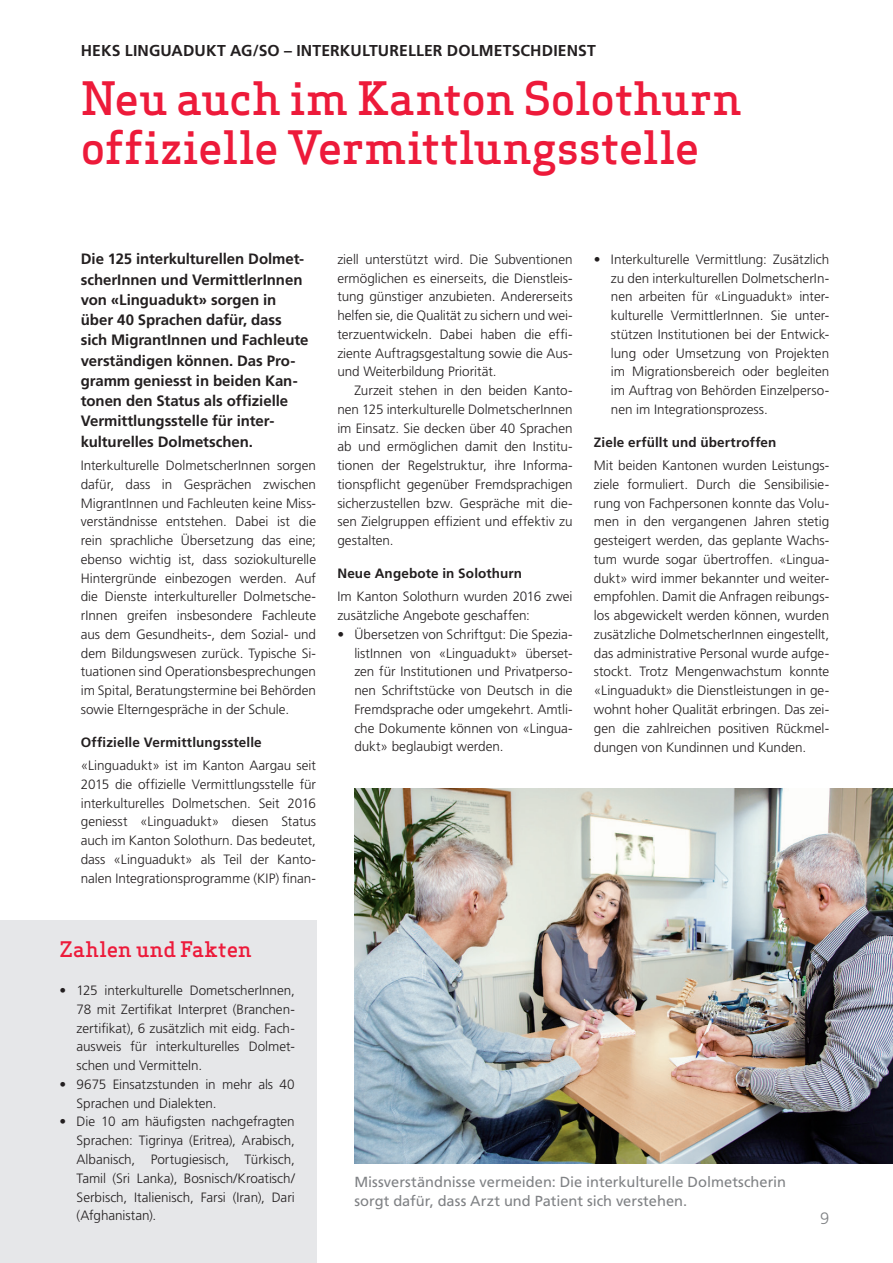
<style>
.page{position:relative;width:893px;height:1263px;background:#fff}
.page>*{position:absolute;margin:0;border:0;box-sizing:border-box;transform-origin:0 0}
.t1{font:500 45px/49.5px "Apex Serif";letter-spacing:-.005em;color:#ed1a3a}
.t2{font:500 21px "Apex Serif";letter-spacing:.005em;color:#ed1a3a}
.t3{font:300 16.5px "Frutiger LT";color:#808285}
.t4{font:700 15.75px "Frutiger LT";letter-spacing:.005em;color:#231f20}
.t5{font:700 15px/20.2px "Frutiger LT";letter-spacing:-.005em;color:#231f20}
.t6{font:14.7px/18.8px "Frutiger LT";color:#808285}
.t7{font:300 13.5px/18.8px "Frutiger LT";letter-spacing:-.005em;color:#231f20;text-align:justify}
.t8{font:700 13.5px "Frutiger LT";letter-spacing:.01em;color:#231f20}
</style>
<div class="page">
<img style="left:354px;top:789px;width:539px;height:375px">
<div style="left:0;top:920px;width:316px;height:343px;background:#e6e7e9"></div>
<p class="t4" style="left:81px;top:41px;width:516px">HEKS LINGUADUKT AG/SO – INTERKULTURELLER DOLMETSCHDIENST</p>
<h1 class="t1" style="left:81px;top:73px;width:662px">Neu auch im Kanton Solothurn offizielle Vermittlungsstelle</h1>
<p class="t5" style="left:81px;top:249px;width:229px">Die 125 interkulturellen Dolmet&shy;scherInnen und VermittlerInnen von «Linguadukt» sorgen in über 40 Sprachen dafür, dass sich MigrantInnen und Fachleute verständigen können. Das Pro&shy;gramm geniesst in beiden Kan&shy;tonen den Status als offizielle<br>Vermittlungsstelle für inter&shy;kulturelles Dolmetschen.</p>
<p class="t7" style="left:81px;top:456px;width:237px">Interkulturelle DolmetscherInnen sorgen dafür, dass in Gesprächen zwischen MigrantInnen und Fachleuten keine Miss&shy;verständnisse entstehen. Dabei ist die rein sprachliche Übersetzung das eine; ebenso wichtig ist, dass soziokulturelle Hintergründe einbezogen werden. Auf die Dienste interkultureller Dolmetsche&shy;rInnen greifen insbesondere Fachleute aus dem Gesundheits-, dem Sozial- und dem Bildungswesen zurück. Typische Si&shy;tuationen sind Operationsbesprechungen im Spital, Beratungstermine bei Behörden sowie Elterngespräche in der Schule.</p>
<p class="t8" style="left:81px;top:734px;width:183px">Offizielle Vermittlungsstelle</p>
<p class="t7" style="left:81px;top:756px;width:237px">«Linguadukt» ist im Kanton Aargau seit 2015 die offizielle Vermittlungsstelle für interkulturelles Dolmetschen. Seit 2016 geniesst «Linguadukt» diesen Status auch im Kanton Solothurn. Das bedeutet, dass «Linguadukt» als Teil der Kanto&shy;nalen Integrationsprogramme (KIP) finan-</p>
<p class="t7" style="left:337px;top:250px;width:237px">ziell unterstützt wird. Die Subventionen ermöglichen es einerseits, die Dienstleis&shy;tung günstiger anzubieten. Andererseits helfen sie, die Qualität zu sichern und wei&shy;terzuentwickeln. Dabei haben die effi&shy;ziente Auftragsgestaltung sowie die Aus&shy;und Weiterbildung Priorität.</p>
<p class="t7" style="left:337px;top:381px;width:237px;text-indent:17px">Zurzeit stehen in den beiden Kanto&shy;nen 125 interkulturelle DolmetscherInnen im Einsatz. Sie decken über 40 Sprachen ab und ermöglichen damit den Institu&shy;tionen der Regelstruktur, ihre Informa&shy;tionspflicht gegenüber Fremdsprachigen sicherzustellen bzw. Gespräche mit die&shy;sen Zielgruppen effizient und effektiv zu gestalten.</p>
<p class="t8" style="left:337px;top:565px;width:186px">Neue Angebote in Solothurn</p>
<p class="t7" style="left:337px;top:588px;width:237px">Im Kanton Solothurn wurden 2016 zwei zusätzliche Angebote geschaffen:</p>
<p class="t7" style="left:354px;top:625px;width:220px;text-indent:-17px">• Übersetzen von Schriftgut: Die Spezia&shy;listInnen von «Linguadukt» überset&shy;zen für Institutionen und Privatperso&shy;nen Schriftstücke von Deutsch in die Fremdsprache oder umgekehrt. Amtli&shy;che Dokumente können von «Lingua&shy;dukt» beglaubigt werden.</p>
<p class="t7" style="left:611px;top:250px;width:220px;text-indent:-17px">• Interkulturelle Vermittlung: Zusätzlich zu den interkulturellen DolmetscherIn&shy;nen arbeiten für «Linguadukt» inter&shy;kulturelle VermittlerInnen. Sie unter&shy;stützen Institutionen bei der Entwick&shy;lung oder Umsetzung von Projekten im Migrationsbereich oder begleiten im Auftrag von Behörden Einzelperso&shy;nen im Integrationsprozess.</p>
<p class="t8" style="left:594px;top:434px;width:184px">Ziele erfüllt und übertroffen</p>
<p class="t7" style="left:594px;top:456px;width:237px">Mit beiden Kantonen wurden Leistungs&shy;ziele formuliert. Durch die Sensibilisie&shy;rung von Fachpersonen konnte das Volu&shy;men in den vergangenen Jahren stetig gesteigert werden, das geplante Wachs&shy;tum wurde sogar übertroffen. «Lingua&shy;dukt» wird immer bekannter und weiter&shy;empfohlen. Damit die Anfragen reibungs&shy;los abgewickelt werden können, wurden zusätzliche DolmetscherInnen eingestellt, das administrative Personal wurde aufge&shy;stockt. Trotz Mengenwachstum konnte «Linguadukt» die Dienstleistungen in ge&shy;wohnt hoher Qualität erbringen. Das zei&shy;gen die zahlreichen positiven Rückmel&shy;dungen von Kundinnen und Kunden.</p>
<h2 class="t2" style="left:60px;top:936px;width:194px">Zahlen und Fakten</h2>
<p class="t7" style="left:77px;top:981px;width:220px;text-indent:-17px">• 125 interkulturelle DometscherInnen, 78 mit Zertifikat Interpret (Branchen&shy;zertifikat), 6 zusätzlich mit eidg. Fach&shy;ausweis für interkulturelles Dolmet&shy;schen und Vermitteln.</p>
<p class="t7" style="left:77px;top:1075px;width:220px;text-indent:-17px">• 9675 Einsatzstunden in mehr als 40<br>Sprachen und Dialekten.</p>
<p class="t7" style="left:77px;top:1112px;width:220px;text-indent:-17px">• Die 10 am häufigsten nachgefragten Sprachen: Tigrinya (Eritrea), Arabisch, Albanisch, Portugiesisch, Türkisch, Tamil (Sri Lanka), Bosnisch/Kroatisch/ Serbisch, Italienisch, Farsi (Iran), Dari (Afghanistan).</p>
<p class="t6" style="left:354px;top:1173px;width:433px">Missverständnisse vermeiden: Die interkulturelle Dolmetscherin sorgt dafür, dass Arzt und Patient sich verstehen.</p>
<p class="t3" style="left:820px;top:1209px;width:11px">9</p>
</div>
